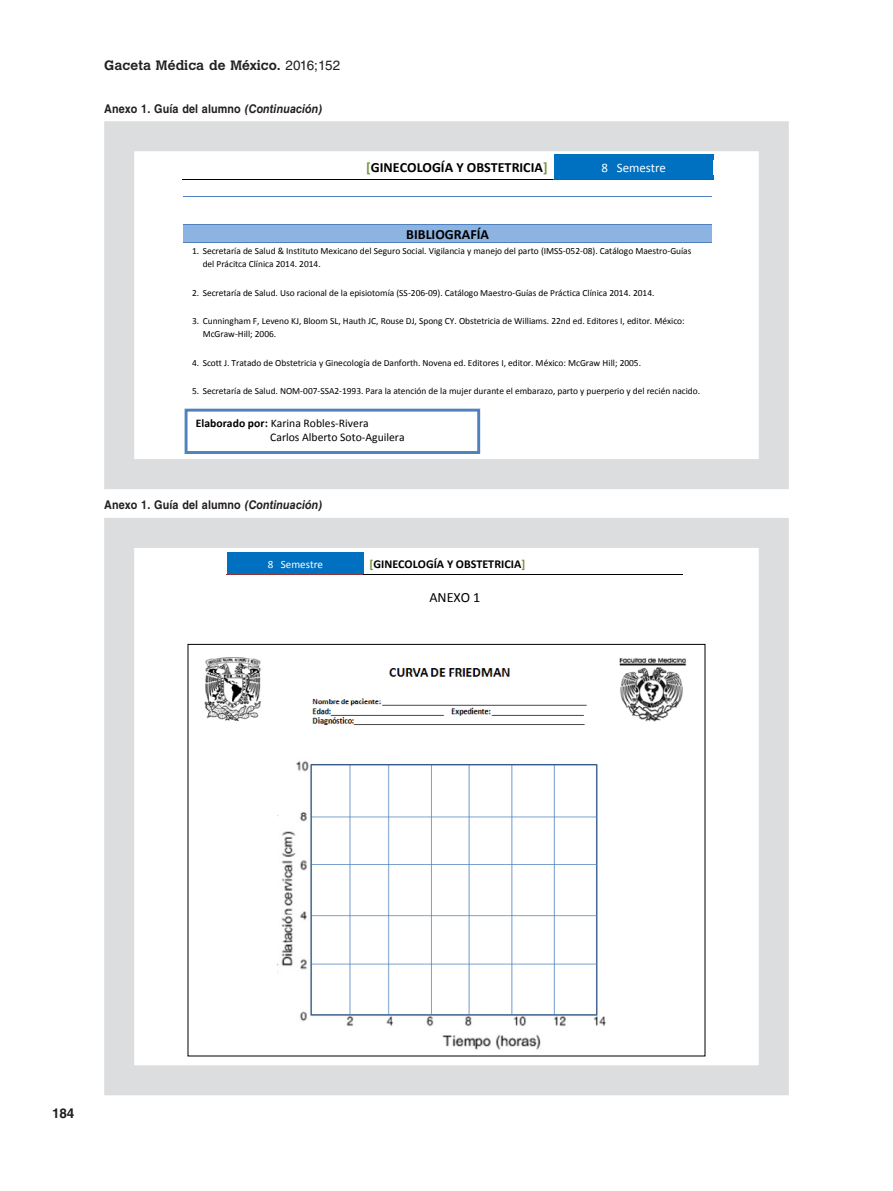
<style>
.page{position:relative;width:893px;height:1191px;background:#fff}
.page>*{position:absolute;margin:0;border:0;box-sizing:border-box;transform-origin:0 0}
.t1{font:700 14.1px "Calibri";color:#000}
.t2{font:14.1px "Calibri";color:#000}
.t3{font:700 13.5px "Calvert MT Std";letter-spacing:.005em;color:#231f20}
.t4{font:700 13.5px "Helvetica LT Std";color:#231f20}
.t5{font:12.9px "Calibri";color:#fff}
.t6{font:700 12px "Helvetica LT Std";letter-spacing:.005em;color:#231f20;scale:.9 1}
.t7{font:700 12px "Calibri";color:#000}
.t8{font:11.7px/14.2px "Calibri";color:#000}
.t9{font:11.1px "Calibri";color:#fff}
.t10{font:9.45px/13px "Calibri";letter-spacing:-.005em;color:#000}
.s1{font-family:"Helvetica LT Std";font-weight:400}
.s2{font-style:italic}
.s3{color:#76923c}
.s4{font-weight:700}
</style>
<div class="page">
<div style="left:554px;top:154px;width:159px;height:6px;background:#0070c0"></div>
<div style="left:554px;top:160px;width:7px;height:15px;background:#0070c0"></div>
<div style="left:707px;top:160px;width:6px;height:15px;background:#0070c0"></div>
<div style="left:561px;top:160px;width:146px;height:15px;background:#0070c0"></div>
<hr style="left:182px;top:180px;width:372px;height:1px;background:#000">
<div style="left:554px;top:175px;width:159px;height:5px;background:#0070c0"></div>
<hr style="left:554px;top:180px;width:159px;height:1px;background:#943634">
<hr style="left:183px;top:196px;width:529px;height:1px;background:#4f81bd">
<div style="left:183px;top:225px;width:7px;height:17px;background:#8db3e2"></div>
<div style="left:706px;top:225px;width:6px;height:17px;background:#8db3e2"></div>
<div style="left:190px;top:225px;width:516px;height:17px;background:#8db3e2"></div>
<hr style="left:183px;top:224px;width:529px;height:1px;background:#4f81bd">
<hr style="left:183px;top:242px;width:529px;height:1px;background:#4f81bd">
<div style="left:185px;top:409px;width:295px;height:45px;border:3px solid #4f81bd"></div>
<div style="left:104px;top:121px;width:685px;height:368px;border:30px solid #dcdddf"></div>
<div style="left:227px;top:552px;width:137px;height:5px;background:#0070c0"></div>
<div style="left:227px;top:557px;width:6px;height:14px;background:#0070c0"></div>
<div style="left:358px;top:557px;width:6px;height:14px;background:#0070c0"></div>
<div style="left:233px;top:557px;width:125px;height:14px;background:#0070c0"></div>
<hr style="left:227px;top:571px;width:137px;height:3px;background:#0070c0">
<hr style="left:226px;top:574px;width:138px;height:1px;background:#943634">
<hr style="left:364px;top:574px;width:319px;height:1px;background:#000">
<img style="left:204px;top:657px;width:483px;height:393px">
<div style="left:104px;top:518px;width:685px;height:577px;border:30px solid #dcdddf"></div>
<h2 class="t3" style="left:104px;top:56px;width:238px">Gaceta Médica de México. <span class="s1">2016;152</span></h2>
<p class="t6" style="left:104px;top:101px;width:244px">Anexo 1. Guía del alumno <span class="s2">(Continuación)</span></p>
<h1 class="t1" style="left:366px;top:158px;width:183px"><span class="s3">[</span>GINECOLOGÍA Y OBSTETRICIA<span class="s3">]</span></h1>
<h3 class="t5" style="left:601px;top:159px;width:66px">8 Semestre</h3>
<h1 class="t1" style="left:406px;top:225px;width:84px">BIBLIOGRAFÍA</h1>
<p class="t10" style="left:203px;top:245px;width:490px;text-indent:-11px">1. Secretaría de Salud &amp; Instituto Mexicano del Seguro Social. Vigilancia y manejo del parto (IMSS-052-08). Catálogo Maestro-Guías del Prácitca Clínica 2014. 2014.</p>
<p class="t10" style="left:192px;top:286px;width:464px">2. Secretaría de Salud. Uso racional de la episiotomía (SS-206-09). Catálogo Maestro-Guías de Práctica Clínica 2014. 2014.</p>
<p class="t10" style="left:203px;top:314px;width:483px;text-indent:-11px">3. Cunningham F, Leveno KJ, Bloom SL, Hauth JC, Rouse DJ, Spong CY. Obstetricia de Williams. 22nd ed. Editores I, editor. México:<br>McGraw-Hill; 2006.</p>
<p class="t10" style="left:192px;top:356px;width:450px">4. Scott J. Tratado de Obstetricia y Ginecología de Danforth. Novena ed. Editores I, editor. México: McGraw Hill; 2005.</p>
<p class="t10" style="left:192px;top:384px;width:509px">5. Secretaría de Salud. NOM-007-SSA2-1993. Para la atención de la mujer durante el embarazo, parto y puerperio y del recién nacido.</p>
<p class="t8" style="left:270px;top:416px;width:136px;text-indent:-74px"><span class="s4">Elaborado por:</span> Karina Robles-Rivera<br>Carlos Alberto Soto-Aguilera</p>
<p class="t6" style="left:104px;top:498px;width:244px">Anexo 1. Guía del alumno <span class="s2">(Continuación)</span></p>
<p class="t9" style="left:268px;top:557px;width:57px">8 Semestre</p>
<p class="t7" style="left:370px;top:556px;width:157px"><span class="s3">[</span>GINECOLOGÍA Y OBSTETRICIA<span class="s3">]</span></p>
<h1 class="t2" style="left:429px;top:588px;width:53px">ANEXO 1</h1>
<h2 class="t4" style="left:52px;top:1104px;width:24px">184</h2>
</div>
